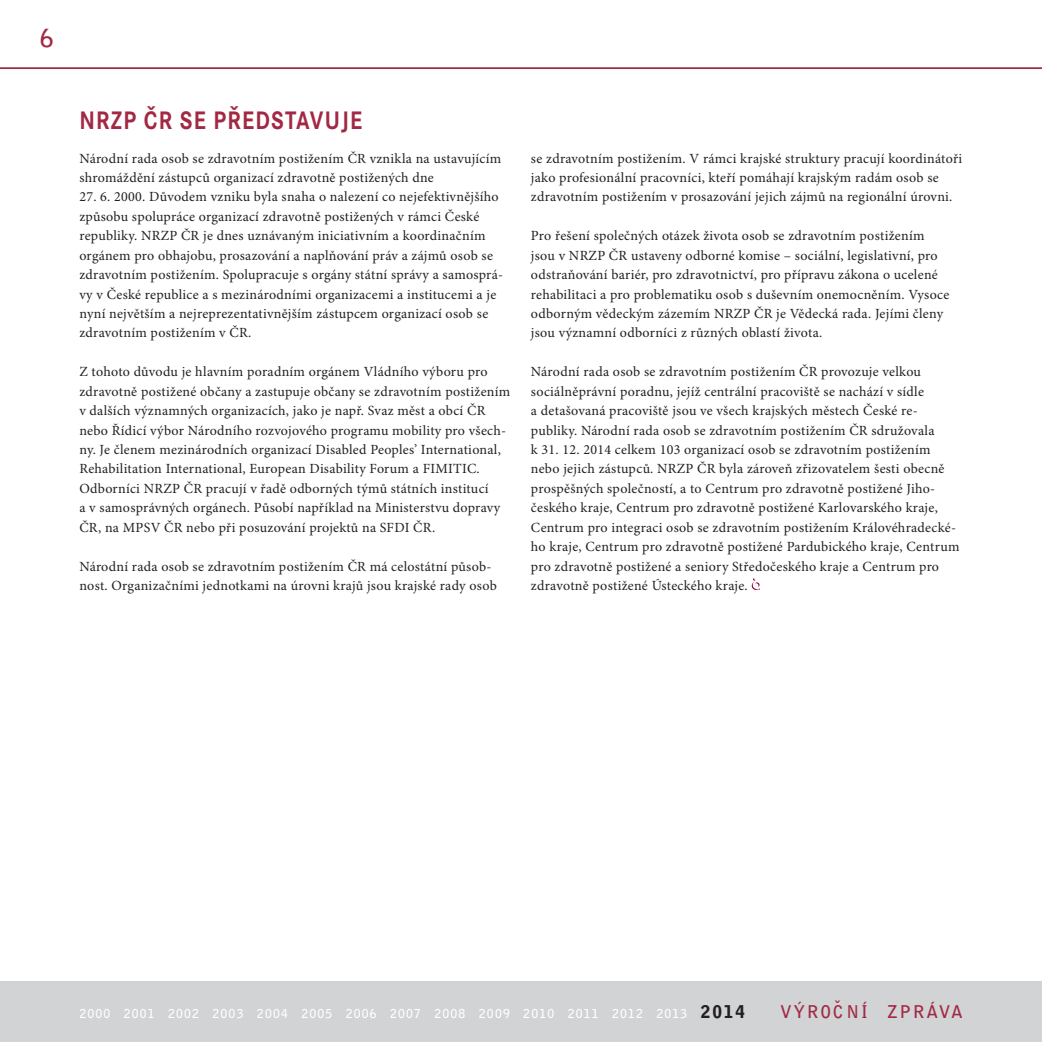
<style>
.page{position:relative;width:1042px;height:1042px;background:#fff}
.page>*{position:absolute;margin:0;border:0;box-sizing:border-box;transform-origin:0 0}
.t1{font:700 26.25px "Corporate SSCTOT";letter-spacing:.055em;color:#a22843;scale:.86 1}
.t2{font:700 24.5px "Bell Gothic Std";color:#a22843}
.t3{font:700 17.5px "Bell Gothic Std";letter-spacing:.1em;color:#a22843}
.t4{font:14px/19.4px "Minion Pro";letter-spacing:.02em;color:#231f20}
.t5{font:700 12.25px "Bell Gothic Std";letter-spacing:.1em;color:#fff}
.s1{font-weight:900;font-size:17.5px;color:#231f20}
</style>
<div class="page">
<div style="left:0;top:981px;width:1042px;height:61px;background:#d1d3d4"></div>
<hr style="left:0;top:67px;width:1042px;height:2px;background:#a22843">
<svg style="left:751px;top:578px;width:9px;height:12px"></svg>
<h2 class="t2" style="left:40px;top:23px;width:15px">6</h2>
<h1 class="t1" style="left:80px;top:105px;width:330px">N RZP ČR SE PŘEDSTAVUJE</h1>
<p class="t4" style="left:79px;top:149px;width:423px">Národní rada osob se zdravotním postižením ČR vznikla na ustavujícím shromáždění zástupců organizací zdravotně postižených dne</p>
<p class="t4" style="left:79px;top:188px;width:425px">27. 6. 2000. Důvodem vzniku byla snaha o nalezení co nejefektivnějšího způsobu spolupráce organizací zdravotně postižených v rámci České republiky. NRZP ČR je dnes uznávaným iniciativním a koordinačním orgánem pro obhajobu, prosazování a naplňování práv a zájmů osob se zdravotním postižením. Spolupracuje s orgány státní správy a samosprá&shy;vy v České republice a s mezinárodními organizacemi a institucemi a je nyní největším a nejreprezentativnějším zástupcem organizací osob se zdravotním postižením v ČR.</p>
<p class="t4" style="left:79px;top:363px;width:432px">Z tohoto důvodu je hlavním poradním orgánem Vládního výboru pro zdravotně postižené občany a zastupuje občany se zdravotním postižením v dalších významných organizacích, jako je např. Svaz měst a obcí ČR nebo Řídicí výbor Národního rozvojového programu mobility pro všech&shy;ny. Je členem mezinárodních organizací Disabled Peoples’ International, Rehabilitation International, European Disability Forum a FIMITIC.<br>Odborníci NRZP ČR pracují v řadě odborných týmů státních institucí<br>a v samosprávných orgánech. Působí například na Ministerstvu dopravy ČR, na MPSV ČR nebo při posuzování projektů na SFDI ČR.</p>
<p class="t4" style="left:79px;top:557px;width:419px">Národní rada osob se zdravotním postižením ČR má celostátní působ&shy;nost. Organizačními jednotkami na úrovni krajů jsou krajské rady osob</p>
<p class="t4" style="left:531px;top:149px;width:433px">se zdravotním postižením. V rámci krajské struktury pracují koordinátoři jako profesionální pracovníci, kteří pomáhají krajským radám osob se zdravotním postižením v prosazování jejich zájmů na regionální úrovni.</p>
<p class="t4" style="left:531px;top:227px;width:420px">Pro řešení společných otázek života osob se zdravotním postižením jsou v NRZP ČR ustaveny odborné komise – sociální, legislativní, pro odstraňování bariér, pro zdravotnictví, pro přípravu zákona o ucelené rehabilitaci a pro problematiku osob s duševním onemocněním. Vysoce odborným vědeckým zázemím NRZP ČR je Vědecká rada. Jejími členy jsou významní odborníci z různých oblastí života.</p>
<p class="t4" style="left:531px;top:363px;width:430px">Národní rada osob se zdravotním postižením ČR provozuje velkou sociálněprávní poradnu, jejíž centrální pracoviště se nachází v sídle<br>a detašovaná pracoviště jsou ve všech krajských městech České re&shy;publiky. Národní rada osob se zdravotním postižením ČR sdružovala<br>k 31. 12. 2014 celkem 103 organizací osob se zdravotním postižením nebo jejich zástupců. NRZP ČR byla zároveň zřizovatelem šesti obecně prospěšných společností, a to Centrum pro zdravotně postižené Jiho&shy;českého kraje, Centrum pro zdravotně postižené Karlovarského kraje, Centrum pro integraci osob se zdravotním postižením Královéhradecké&shy;ho kraje, Centrum pro zdravotně postižené Pardubického kraje, Centrum pro zdravotně postižené a seniory Středočeského kraje a Centrum pro zdravotně postižené Ústeckého kraje.</p>
<p class="t5" style="left:79px;top:1006px;width:667px">2000 2001 2002 2003 2004 2005 2006 2007 2008 2009 2010 2011 2012 2013 <span class="s1">2014</span></p>
<p class="t3" style="left:780px;top:1001px;width:184px">VÝROCˇ NÍ ZPRÁVA</p>
</div>
